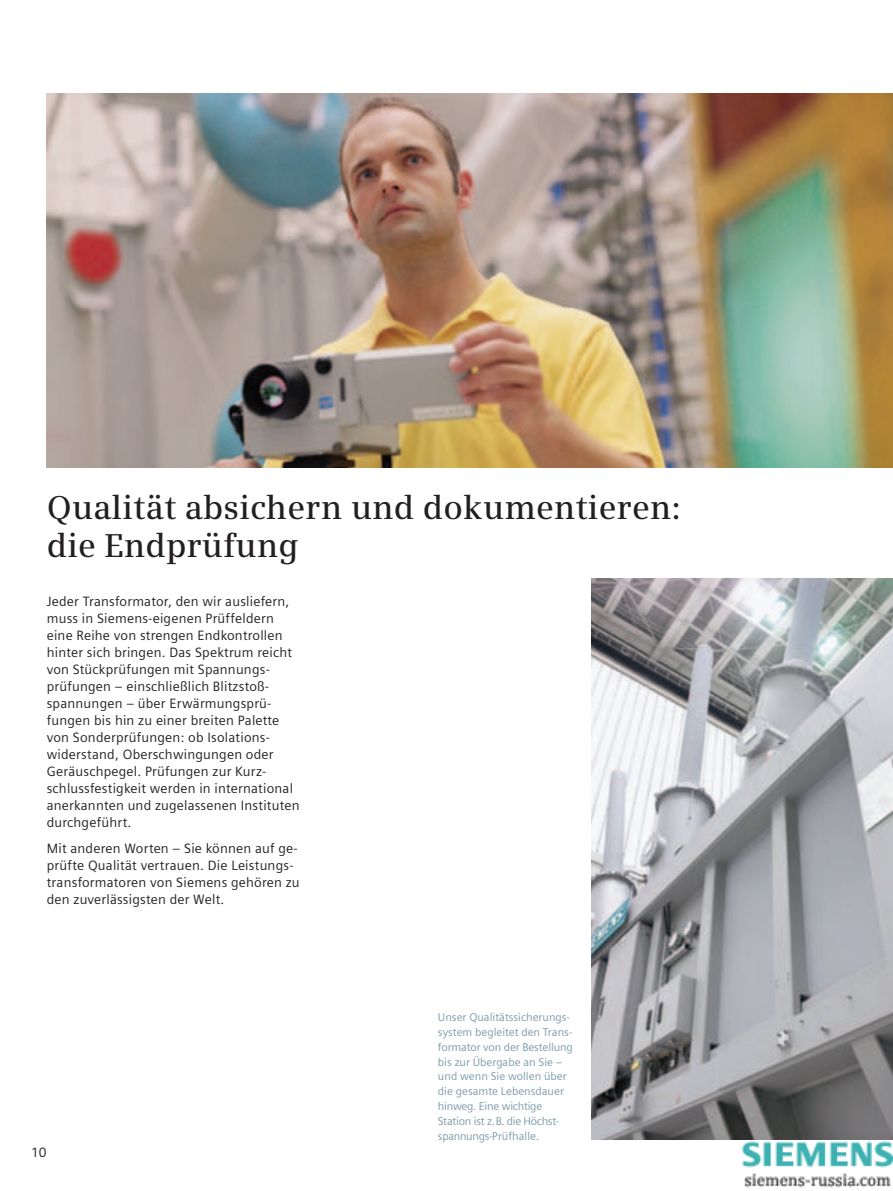
<style>
.page{position:relative;width:893px;height:1191px;background:#fff}
.page>*{position:absolute;margin:0;border:0;box-sizing:border-box;transform-origin:0 0}
.t1{font:600 33px/38.2px "Siemens Serif";letter-spacing:.005em;color:#231f20}
.t2{font:13.5px/17px "Siemens Sans";letter-spacing:.015em;color:#231f20}
.t3{font:11.25px/14.9px "Siemens Sans";color:#7b99a9}
</style>
<div class="page">
<img style="left:47px;top:94px;width:846px;height:374px">
<img style="left:591px;top:578px;width:302px;height:562px">
<img style="left:742px;top:1141px;width:150px;height:47px">
<h1 class="t1" style="left:47px;top:489px;width:636px">Qualität absichern und dokumentieren: die Endprüfung</h1>
<p class="t2" style="left:47px;top:593px;width:254px">Jeder Transformator, den wir ausliefern, muss in Siemens-eigenen Prüffeldern eine Reihe von strengen Endkontrollen hinter sich bringen. Das Spektrum reicht von Stückprüfungen mit Spannungs&shy;prüfungen – einschließlich Blitzstoß&shy;spannungen – über Erwärmungsprü&shy;fungen bis hin zu einer breiten Palette von Sonderprüfungen: ob Isolations&shy;widerstand, Oberschwingungen oder Geräuschpegel. Prüfungen zur Kurz&shy;schlussfestigkeit werden in international anerkannten und zugelassenen Instituten durchgeführt.</p>
<p class="t2" style="left:47px;top:839px;width:254px">Mit anderen Worten – Sie können auf ge&shy;prüfte Qualität vertrauen. Die Leistungs&shy;transformatoren von Siemens gehören zu den zuverlässigsten der Welt.</p>
<p class="t2" style="left:31px;top:1143px;width:17px">10</p>
<p class="t3" style="left:438px;top:1009px;width:136px">Unser Qualitätssicherungs&shy;system begleitet den Trans&shy;formator von der Bestellung bis zur Übergabe an Sie – und wenn Sie wollen über die gesamte Lebensdauer hinweg. Eine wichtige<br>Station ist z.B. die Höchst&shy;spannungs-Prüfhalle.</p>
</div>
